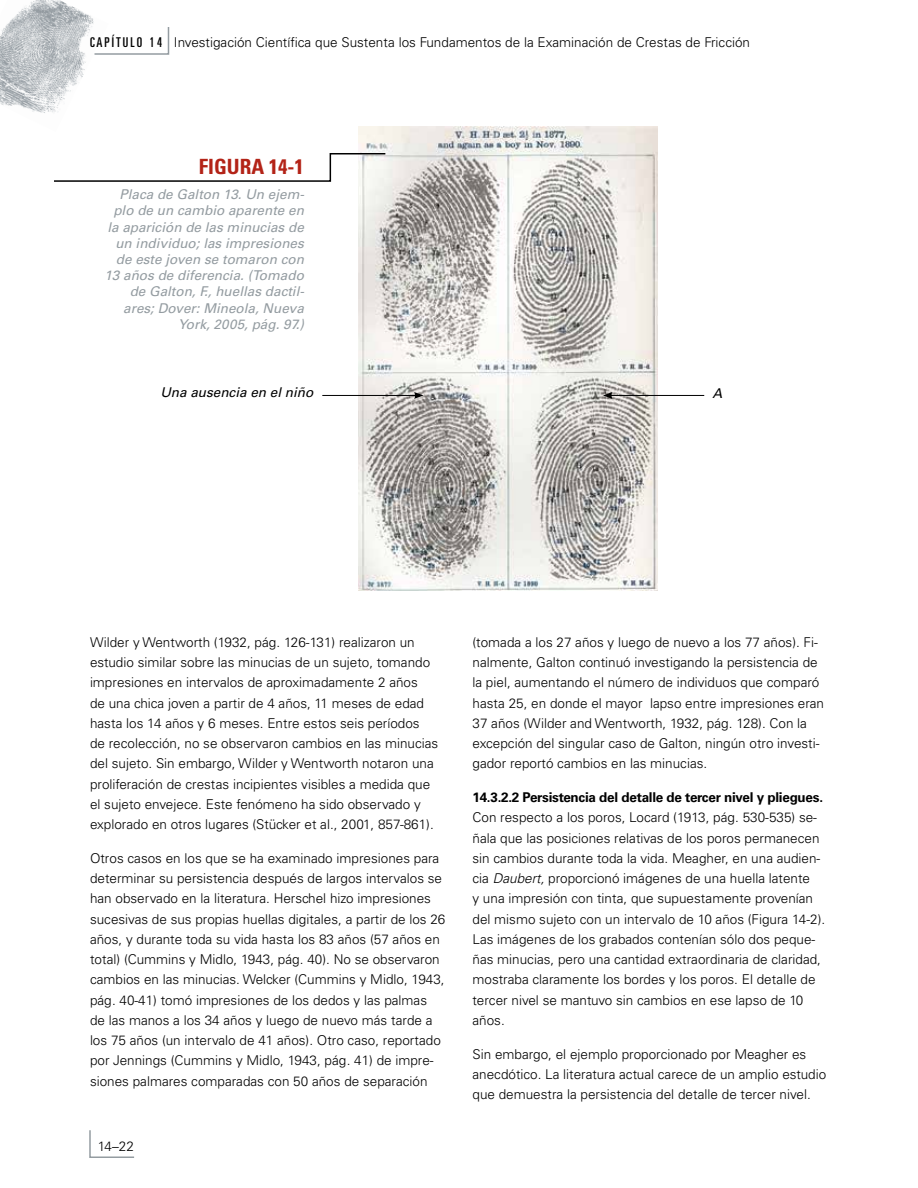
<style>
.page{position:relative;width:918px;height:1188px;background:#fff}
.page>*{position:absolute;margin:0;border:0;box-sizing:border-box;transform-origin:0 0}
.t1{font:700 condensed 21px "Univers LT Std";color:#b32317}
.t2{font:300 13.5px/20.2px "Univers LT Std";color:#000}
.t3{font:italic 13.5px/16.2px "Univers LT Std";color:#949ca1;text-align:right}
.t4{font:italic 13.5px "Univers LT Std";color:#000}
.s1{font-weight:400;font-stretch:ultra-condensed}
.s2{font-weight:700}
.s3{font-style:italic}
</style>
<div class="page">
<img style="left:0;top:0;width:94px;height:113px">
<img style="left:359px;top:126px;width:299px;height:465px">
<svg style="left:54px;top:152px;width:333px;height:31px"></svg>
<hr style="left:322px;top:395px;width:94px;height:1px;background:#000">
<svg style="left:414px;top:392px;width:10px;height:7px"></svg>
<hr style="left:610px;top:395px;width:94px;height:1px;background:#000">
<svg style="left:603px;top:392px;width:9px;height:7px"></svg>
<svg style="left:89px;top:1130px;width:46px;height:28px"></svg>
<svg style="left:93px;top:26px;width:77px;height:30px"></svg>
<p class="t2" style="left:90px;top:32px;width:662px"><span class="s1">CAPÍTULO 1 4</span> Investigación Científica que Sustenta los Fundamentos de la Examinación de Crestas de Fricción</p>
<p class="t1" style="left:199px;top:154px;width:106px">FIGURA 14-1</p>
<p class="t3" style="left:105px;top:187px;width:201px">Placa de Galton 13. Un ejem&shy;plo de un cambio aparente en la aparición de las minucias de un individuo; las impresiones de este joven se tomaron con<br>13 años de diferencia. (Tomado de Galton, F., huellas dactil&shy;ares; Dover: Mineola, Nueva<br>York, 2005, pág. 97.)</p>
<p class="t4" style="left:160px;top:384px;width:155px">Una ausencia en el niño</p>
<p class="t4" style="left:712px;top:385px;width:11px">A</p>
<p class="t2" style="left:90px;top:632px;width:350px">Wilder y Wentworth (1932, pág. 126-131) realizaron un estudio similar sobre las minucias de un sujeto, tomando impresiones en intervalos de aproximadamente 2 años<br>de una chica joven a partir de 4 años, 11 meses de edad hasta los 14 años y 6 meses. Entre estos seis períodos<br>de recolección, no se observaron cambios en las minucias del sujeto. Sin embargo, Wilder y Wentworth notaron una proliferación de crestas incipientes visibles a medida que el sujeto envejece. Este fenómeno ha sido observado y explorado en otros lugares (Stücker et al., 2001, 857-861).</p>
<p class="t2" style="left:90px;top:848px;width:357px">Otros casos en los que se ha examinado impresiones para determinar su persistencia después de largos intervalos se han observado en la literatura. Herschel hizo impresiones sucesivas de sus propias huellas digitales, a partir de los 26 años, y durante toda su vida hasta los 83 años (57 años en total) (Cummins y Midlo, 1943, pág. 40). No se observaron cambios en las minucias. Welcker (Cummins y Midlo, 1943, pág. 40-41) tomó impresiones de los dedos y las palmas de las manos a los 34 años y luego de nuevo más tarde a los 75 años (un intervalo de 41 años). Otro caso, reportado por Jennings (Cummins y Midlo, 1943, pág. 41) de impre&shy;siones palmares comparadas con 50 años de separación</p>
<p class="t2" style="left:98px;top:1136px;width:38px">14–22</p>
<p class="t2" style="left:472px;top:632px;width:353px">(tomada a los 27 años y luego de nuevo a los 77 años). Fi&shy;nalmente, Galton continuó investigando la persistencia de la piel, aumentando el número de individuos que comparó hasta 25, en donde el mayor lapso entre impresiones eran 37 años (Wilder and Wentworth, 1932, pág. 128). Con la excepción del singular caso de Galton, ningún otro investi&shy;gador reportó cambios en las minucias.</p>
<p class="t2" style="left:472px;top:787px;width:354px"><span class="s2">14.3.2.2 Persistencia del detalle de tercer nivel y pliegues.<br></span>Con respecto a los poros, Locard (1913, pág. 530-535) se&shy;ñala que las posiciones relativas de los poros permanecen sin cambios durante toda la vida. Meagher, en una audien&shy;cia <span class="s3">Daubert,</span> proporcionó imágenes de una huella latente<br>y una impresión con tinta, que supuestamente provenían del mismo sujeto con un intervalo de 10 años (Figura 14-2).<br>Las imágenes de los grabados contenían sólo dos peque&shy;ñas minucias, pero una cantidad extraordinaria de claridad, mostraba claramente los bordes y los poros. El detalle de tercer nivel se mantuvo sin cambios en ese lapso de 10 años.</p>
<p class="t2" style="left:472px;top:1044px;width:355px">Sin embargo, el ejemplo proporcionado por Meagher es anecdótico. La literatura actual carece de un amplio estudio que demuestra la persistencia del detalle de tercer nivel.</p>
</div>
